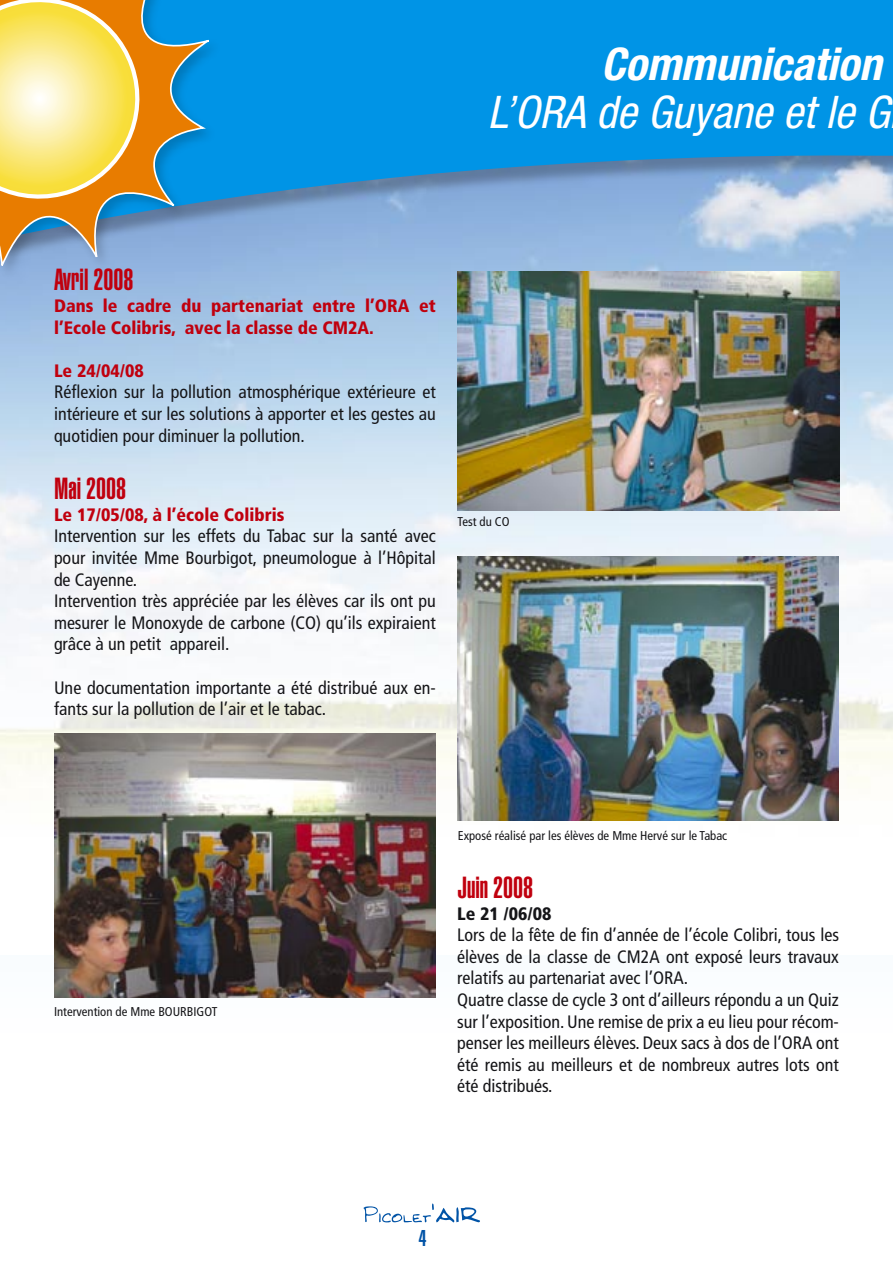
<style>
.page{position:relative;width:893px;height:1263px;background:#fff}
.page>*{position:absolute;margin:0;border:0;box-sizing:border-box;transform-origin:0 0}
.t1{font:italic condensed 45px "Helvetica Neue";color:#fff}
.t2{font:italic 700 condensed 45px "Helvetica Neue";color:#fff}
.t3{font:900 extra-condensed 30px "Helvetica";color:#c0000e}
.t4{font:900 extra-condensed 22.5px "Helvetica";color:#0053a6}
.t5{font:condensed 18px/21.6px "Frutiger";color:#151518}
.t6{font:900 condensed 18px/21.6px "Frutiger";color:#c0000e}
.t7{font:900 condensed 18px "Frutiger";color:#151518}
.t8{font:condensed 12.75px "Frutiger";color:#151518}
</style>
<div class="page">
<img style="left:0;top:297px;width:893px;height:657px">
<img style="left:458px;top:297px;width:381px;height:213px">
<img style="left:458px;top:557px;width:381px;height:263px">
<div style="left:0;top:0;width:893px;height:297px;background:#151518;opacity:.3"></div>
<svg style="left:230px;top:0;width:663px;height:278px;background:#3ba0e0"></svg>
<img style="left:0;top:0;width:230px;height:286px">
<svg style="left:0;top:0;width:210px;height:265px;background:#6c95a7"></svg>
<svg style="left:0;top:0;width:150px;height:214px;background:#eecd69"></svg>
<svg style="left:363px;top:1203px;width:117px;height:19px"></svg>
<svg style="left:892px;top:334px;width:1px;height:244px"></svg>
<img style="left:54px;top:734px;width:381px;height:264px">
<h1 class="t2" style="left:601px;top:37px;width:282px">Communication</h1>
<h1 class="t1" style="left:488px;top:86px;width:403px">L’ORA de Guyane et le G</h1>
<h2 class="t3" style="left:54px;top:263px;width:81px">Avril 2008</h2>
<p class="t6" style="left:54px;top:295px;width:383px">Dans le cadre du partenariat entre l’ORA et l’Ecole Colibris, avec la classe de CM2A.</p>
<p class="t6" style="left:54px;top:360px;width:91px">Le 24/04/08</p>
<p class="t5" style="left:54px;top:381px;width:383px;text-align:justify">Réflexion sur la pollution atmosphérique extérieure et intérieure et sur les solutions à apporter et les gestes au quotidien pour diminuer la pollution.</p>
<h2 class="t3" style="left:54px;top:471px;width:74px">Mai 2008</h2>
<p class="t6" style="left:54px;top:504px;width:232px">Le 17/05/08, à l’école Colibris</p>
<p class="t5" style="left:54px;top:525px;width:383px">Intervention sur les effets du Tabac sur la santé avec pour invitée Mme Bourbigot, pneumologue à l’Hôpital de Cayenne.<br>Intervention très appréciée par les élèves car ils ont pu mesurer le Monoxyde de carbone (CO) qu’ils expiraient grâce à un petit appareil.</p>
<p class="t5" style="left:54px;top:677px;width:383px">Une documentation importante a été distribué aux en&shy;fants sur la pollution de l’air et le tabac.</p>
<p class="t8" style="left:458px;top:514px;width:53px">Test du CO</p>
<p class="t8" style="left:54px;top:1004px;width:165px">Intervention de Mme BOURBIGOT</p>
<p class="t8" style="left:458px;top:828px;width:271px">Exposé réalisé par les élèves de Mme Hervé sur le Tabac</p>
<h2 class="t3" style="left:457px;top:870px;width:78px">Juin 2008</h2>
<p class="t7" style="left:457px;top:902px;width:96px">Le 21 /06/08</p>
<p class="t5" style="left:457px;top:924px;width:383px">Lors de la fête de fin d’année de l’école Colibri, tous les élèves de la classe de CM2A ont exposé leurs travaux relatifs au partenariat avec l’ORA.<br>Quatre classe de cycle 3 ont d’ailleurs répondu a un Quiz sur l’exposition. Une remise de prix a eu lieu pour récom&shy;penser les meilleurs élèves. Deux sacs à dos de l’ORA ont été remis au meilleurs et de nombreux autres lots ont été distribués.</p>
<p class="t4" style="left:419px;top:1225px;width:9px">4</p>
</div>
